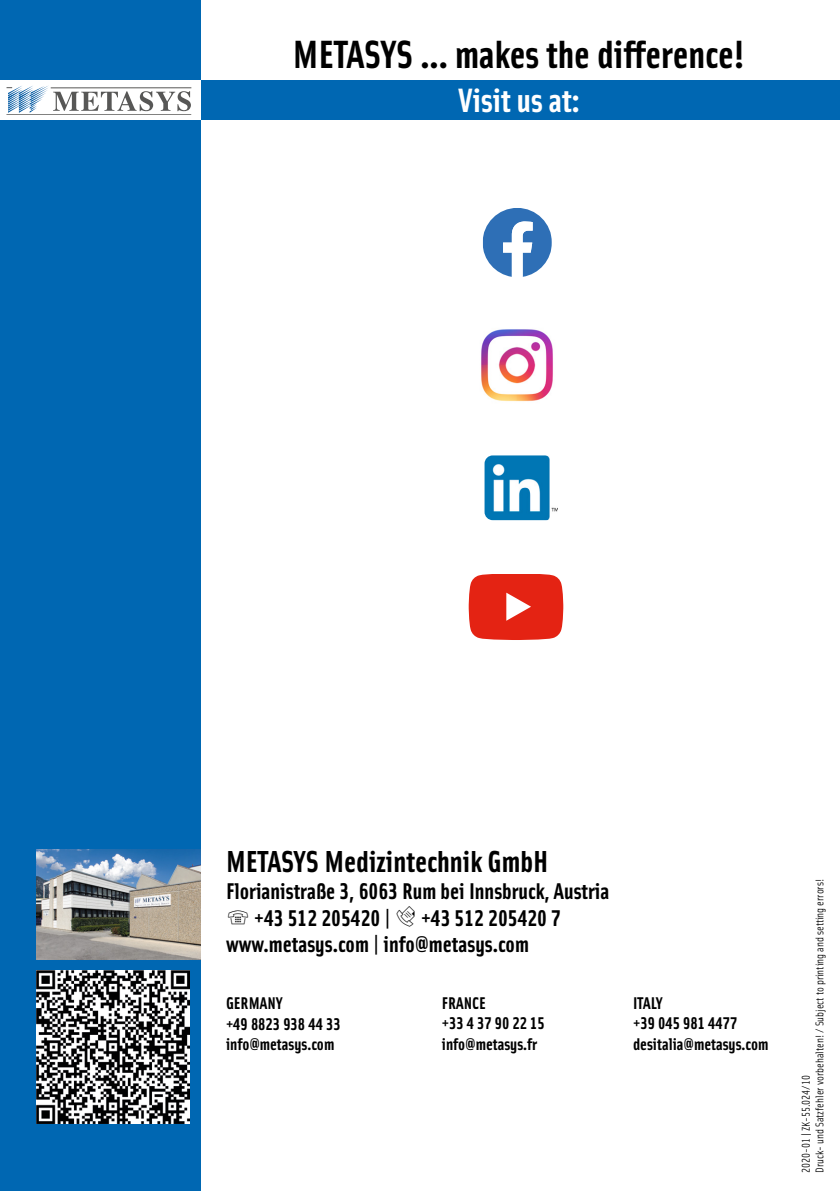
<style>
.page{position:relative;width:840px;height:1191px;background:#fff}
.page>*{position:absolute;margin:0;border:0;box-sizing:border-box;transform-origin:0 0}
.t1{font:39.4px "Solex Bold Lining";color:#000}
.t2{font:33.8px "Solex Bold Lining";color:#fff}
.t3{font:30.4px "Solex Bold Lining";color:#000}
.t4{font:22.8px/26.6px "Solex Bold Lining";color:#000}
.t5{font:17px/20.4px "Solex Bold Lining";color:#000}
.t6{font:11.2px/13.6px "Solex Regular Lining";color:#000}
</style>
<div class="page">
<div style="left:0;top:80px;width:839px;height:40px;background:#0067b2"></div>
<div style="left:0;top:0;width:200px;height:1191px;background:#0067b2"></div>
<img style="left:36px;top:849px;width:164px;height:110px">
<div style="left:0;top:80px;width:200px;height:40px;background:#fff"></div>
<svg style="left:7px;top:86px;width:184px;height:27px"></svg>
<hr style="left:6px;top:114px;width:185px;height:1px;background:#575756">
<img style="left:36px;top:970px;width:153px;height:153px">
<img style="left:484px;top:455px;width:73px;height:65px">
<svg style="left:483px;top:209px;width:67px;height:67px"></svg>
<div style="left:478px;top:204px;width:77px;height:77px;border:4px solid #fff;border-radius:15px"></div>
<svg style="left:468px;top:574px;width:95px;height:66px;background:#e73c2d"></svg>
<img style="left:481px;top:329px;width:72px;height:73px">
<div style="left:459px;top:307px;width:115px;height:115px;border:5px solid #fff;border-radius:20px"></div>
<h1 class="t1" style="left:293px;top:29px;width:453px">METASYS ... makes the difference!</h1>
<h2 class="t2" style="left:458px;top:78px;width:123px">Visit us at:</h2>
<h3 class="t3" style="left:226px;top:842px;width:324px">METASYS Medizintechnik GmbH</h3>
<h3 class="t4" style="left:254px;top:876px;width:356px;text-indent:-28px">Florianistraße 3, 6063 Rum bei Innsbruck, Austria +43 512 205420 |</h3>
<h3 class="t4" style="left:226px;top:903px;width:336px;text-indent:195px">+43 512 205420 7 www.metasys.com | info@metasys.com</h3>
<p class="t5" style="left:226px;top:992px;width:116px">GERMANY<br>+49 8823 938 44 33 info@metasys.com</p>
<p class="t5" style="left:441px;top:992px;width:105px">FRANCE<br>+33 4 37 90 22 15 info@metasys.fr</p>
<p class="t5" style="left:632px;top:992px;width:137px">ITALY<br>+39 045 981 4477 desitalia@metasys.com</p>
<p class="t6" style="left:798px;top:1173px;width:296px;rotate:-90deg">2020-01 | ZK-55.024/10<br>Druck- und Satzfehler vorbehalten! / Subject to printing and setting errors!</p>
</div>
